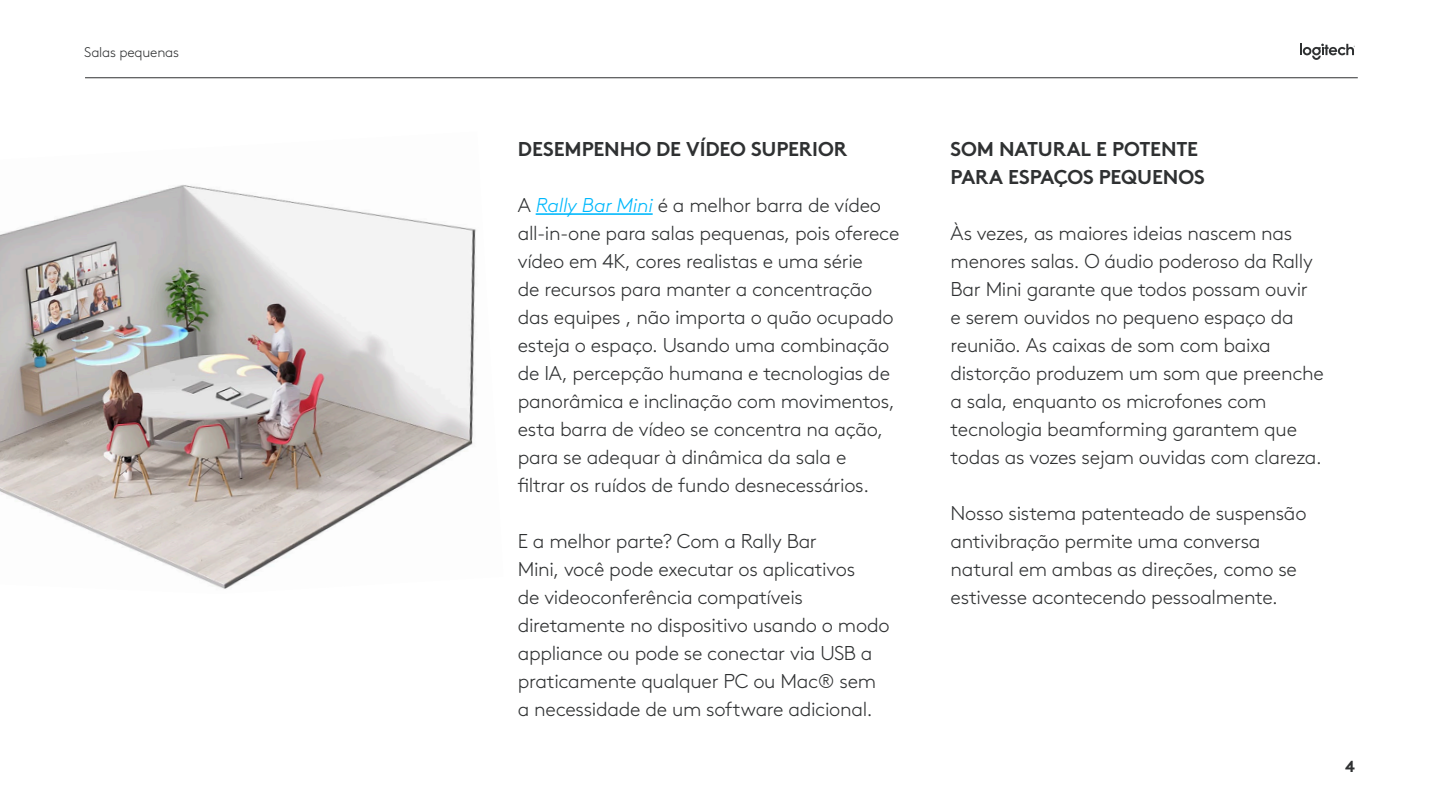
<style>
.page{position:relative;width:1440px;height:811px;background:#fff}
.page>*{position:absolute;margin:0;border:0;box-sizing:border-box;transform-origin:0 0}
.Body{font:300 20px/28px "Brown Pro";letter-spacing:-.015em;color:#2f3132}
.H2_-_KOHLE{font:700 20px/28px "Brown Pro";letter-spacing:-.005em;color:#2f3132}
.t1{font:700 16px "Brown Pro";color:#2f3132}
.t2{font:300 14px "Brown Pro";letter-spacing:-.015em;color:#2f3132}
.s1{font-style:italic;color:#00b8fc}
</style>
<div class="page">
<img style="left:0;top:185px;width:476px;height:404px">
<hr style="left:536px;top:213px;width:117px;height:2px;background:#00b8fc">
<hr style="left:85px;top:77px;width:1273px;height:1px;background:#2f3132">
<svg style="left:1300px;top:44px;width:55px;height:16px"></svg>
<p class="t2" style="left:84px;top:42px;width:96px">Salas pequenas</p>
<p class="H2_-_KOHLE" style="left:518px;top:133px;width:331px">DESEMPENHO DE VÍDEO SUPERIOR</p>
<p class="Body" style="left:518px;top:190px;width:383px">A <span class="s1">Rally Bar Mini</span> é a melhor barra de vídeo all-in-one para salas pequenas, pois oferece vídeo em 4K, cores realistas e uma série<br>de recursos para manter a concentração das equipes , não importa o quão ocupado esteja o espaço. Usando uma combinação de IA, percepção humana e tecnologias de panorâmica e inclinação com movimentos, esta barra de vídeo se concentra na ação, para se adequar à dinâmica da sala e<br>filtrar os ruídos de fundo desnecessários.</p>
<p class="Body" style="left:518px;top:526px;width:373px">E a melhor parte? Com a Rally Bar<br>Mini, você pode executar os aplicativos<br>de videoconferência compatíveis diretamente no dispositivo usando o modo appliance ou pode se conectar via USB a praticamente qualquer PC ou Mac® sem a necessidade de um software adicional.</p>
<p class="H2_-_KOHLE" style="left:951px;top:133px;width:256px">SOM NATURAL E POTENTE<br>PARA ESPAÇOS PEQUENOS</p>
<p class="Body" style="left:951px;top:218px;width:375px">Às vezes, as maiores ideias nascem nas menores salas. O áudio poderoso da Rally Bar Mini garante que todos possam ouvir<br>e serem ouvidos no pequeno espaço da reunião. As caixas de som com baixa distorção produzem um som que preenche a sala, enquanto os microfones com tecnologia beamforming garantem que todas as vozes sejam ouvidas com clareza.</p>
<p class="Body" style="left:951px;top:498px;width:357px">Nosso sistema patenteado de suspensão antivibração permite uma conversa natural em ambas as direções, como se estivesse acontecendo pessoalmente.</p>
<p class="t1" style="left:1345px;top:753px;width:11px">4</p>
</div>
